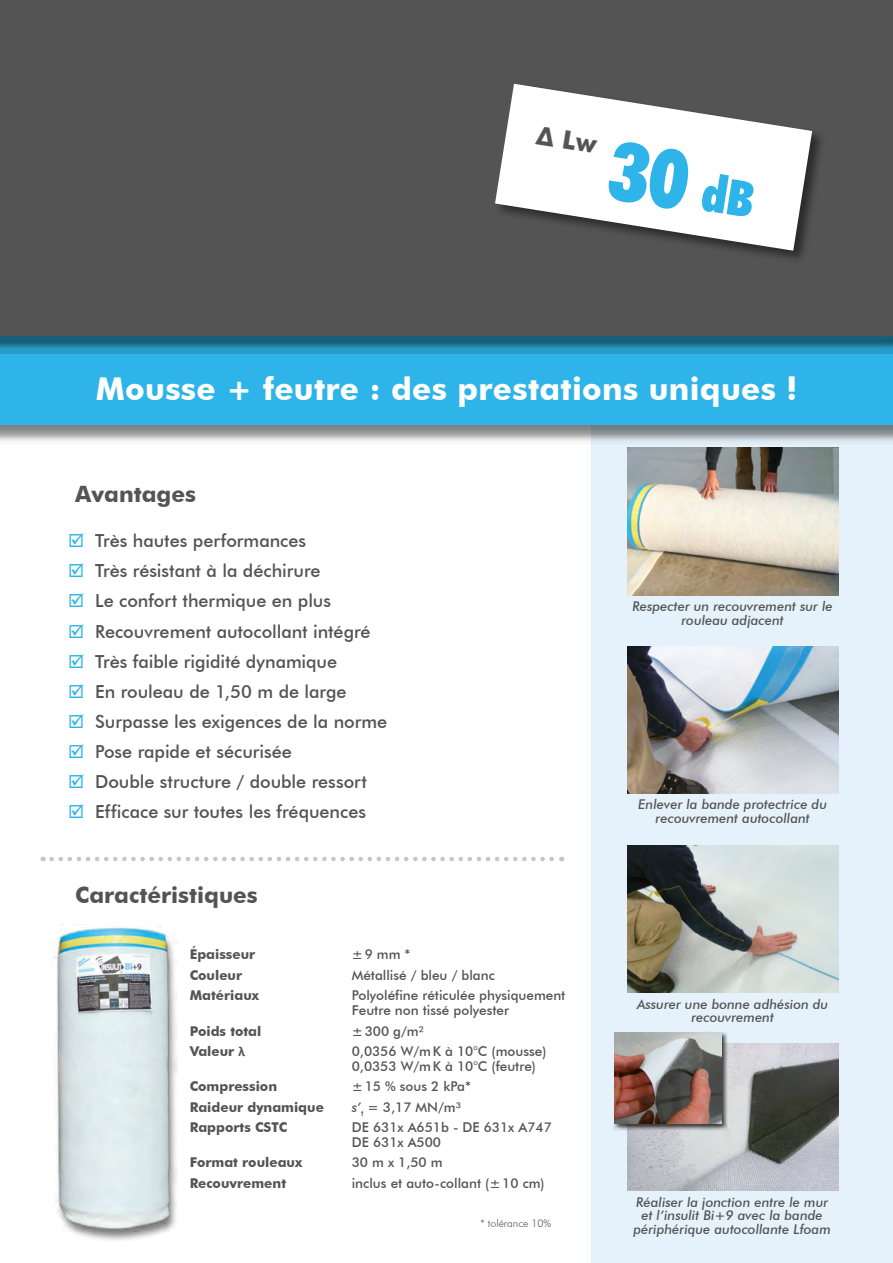
<style>
.page{position:relative;width:893px;height:1263px;background:#fff}
.page>*{position:absolute;margin:0;border:0;box-sizing:border-box;transform-origin:0 0}
.t1{font:700 31.5px "Futura BT";letter-spacing:.01em;color:#fff}
.Titre_gras{font:700 22.5px "Futura BT";color:#555454}
.t2{font:500 18px "Futura BT";color:#555454}
.texte_basic{font:500 13.5px "Futura BT";color:#555454}
.t3{font:italic 500 13.5px/13.5px "Futura BT";color:#555454;text-align:center}
.texte_basic-2{font:700 13.5px "Futura BT";color:#555454}
.t4{font:300 10.5px "Futura BT";color:#575756}
.s1{font-family:"Calibri"}
.s2{font-style:italic}
</style>
<div class="page">
<div style="left:591px;top:404px;width:302px;height:859px;background:#e5f2fb"></div>
<div style="left:0;top:336px;width:893px;height:108px;background:#000;opacity:.5"></div>
<div style="left:0;top:335px;width:893px;height:90px;background:#2fb4e9"></div>
<div style="left:0;top:0;width:893px;height:355px;background:#000;opacity:.5"></div>
<div style="left:0;top:0;width:893px;height:336px;background:#555454"></div>
<div style="left:55px;top:929px;width:124px;height:314px;background:#000;opacity:.5"></div>
<img style="left:54px;top:927px;width:123px;height:304px">
<img style="left:627px;top:448px;width:211px;height:147px">
<img style="left:627px;top:646px;width:211px;height:148px">
<img style="left:627px;top:1043px;width:211px;height:148px">
<img style="left:627px;top:845px;width:211px;height:147px">
<div style="left:614px;top:1032px;width:114px;height:99px;background:#000;opacity:.75"></div>
<img style="left:614px;top:1032px;width:107px;height:91px">
<div style="left:493px;top:82px;width:333px;height:183px;background:#000;opacity:.5"></div>
<svg style="left:495px;top:84px;width:317px;height:167px;fill:#fff"></svg>
<svg style="left:52px;top:857px;width:510px;height:4px"></svg>
<div style="left:606px;top:139px;width:86px;height:72px;background:#fff"></div>
<div style="left:535px;top:125px;width:62px;height:28px;background:#fff"></div>
<div style="left:700px;top:171px;width:56px;height:47px;background:#fff"></div>
<p class="t1" style="left:96px;top:370px;width:703px">Mousse + feutre : des prestations uniques !</p>
<p class="Titre_gras" style="left:75px;top:480px;width:122px">Avantages</p>
<p class="t2" style="left:95px;top:530px;width:213px">Très hautes performances</p>
<p class="t2" style="left:95px;top:560px;width:227px">Très résistant à la déchirure</p>
<p class="t2" style="left:95px;top:590px;width:237px">Le confort thermique en plus</p>
<p class="t2" style="left:95px;top:620px;width:277px">Recouvrement autocollant intégré</p>
<p class="t2" style="left:95px;top:650px;width:244px">Très faible rigidité dynamique</p>
<p class="t2" style="left:95px;top:680px;width:253px">En rouleau de 1,50 m de large</p>
<p class="t2" style="left:95px;top:710px;width:294px">Surpasse les exigences de la norme</p>
<p class="t2" style="left:95px;top:741px;width:198px">Pose rapide et sécurisée</p>
<p class="t2" style="left:95px;top:771px;width:273px">Double structure / double ressort</p>
<p class="t2" style="left:95px;top:801px;width:273px">Efficace sur toutes les fréquences</p>
<p class="Titre_gras" style="left:75px;top:881px;width:184px">Caractéristiques</p>
<p class="texte_basic-2" style="left:190px;top:946px;width:67px">Épaisseur</p>
<p class="texte_basic" style="left:352px;top:946px;width:60px">±9 mm *</p>
<p class="texte_basic-2" style="left:190px;top:967px;width:54px">Couleur</p>
<p class="texte_basic" style="left:352px;top:967px;width:145px">Métallisé / bleu / blanc</p>
<p class="texte_basic-2" style="left:190px;top:987px;width:71px">Matériaux</p>
<p class="texte_basic" style="left:352px;top:987px;width:215px">Polyoléfine réticulée physiquement</p>
<p class="texte_basic" style="left:352px;top:1002px;width:159px">Feutre non tissé polyester</p>
<p class="texte_basic-2" style="left:190px;top:1022px;width:73px">Poids total</p>
<p class="texte_basic" style="left:352px;top:1022px;width:74px">±300 g/m²</p>
<p class="texte_basic-2" style="left:190px;top:1043px;width:57px">Valeur <span class="s1">λ</span></p>
<p class="texte_basic" style="left:352px;top:1043px;width:196px">0,0356 W/mK à 10°C (mousse)</p>
<p class="texte_basic" style="left:352px;top:1058px;width:186px">0,0353 W/mK à 10°C (feutre)</p>
<p class="texte_basic-2" style="left:190px;top:1078px;width:89px">Compression</p>
<p class="texte_basic" style="left:352px;top:1078px;width:121px">±15 % sous 2 kPa*</p>
<p class="texte_basic-2" style="left:190px;top:1099px;width:136px">Raideur dynamique</p>
<p class="texte_basic" style="left:352px;top:1099px;width:111px"><span class="s2">s’</span><sub>t</sub> = 3,17 MN/m³</p>
<p class="texte_basic-2" style="left:190px;top:1119px;width:99px">Rapports CSTC</p>
<p class="texte_basic" style="left:352px;top:1119px;width:202px">DE 631x A651b - DE 631x A747</p>
<p class="texte_basic" style="left:352px;top:1134px;width:91px">DE 631x A500</p>
<p class="texte_basic-2" style="left:190px;top:1154px;width:114px">Format rouleaux</p>
<p class="texte_basic" style="left:352px;top:1154px;width:92px">30 m x 1,50 m</p>
<p class="texte_basic-2" style="left:190px;top:1175px;width:98px">Recouvrement</p>
<p class="texte_basic" style="left:352px;top:1175px;width:194px">inclus et auto-collant (±10 cm)</p>
<p class="t4" style="left:480px;top:1217px;width:72px">* tolérance 10%</p>
<p class="t3" style="left:633px;top:599px;width:202px">Respecter un recouvrement sur le rouleau adjacent</p>
<p class="t3" style="left:638px;top:798px;width:190px">Enlever la bande protectrice du recouvrement autocollant</p>
<p class="t3" style="left:637px;top:997px;width:193px">Assurer une bonne adhésion du recouvrement</p>
<p class="t3" style="left:633px;top:1195px;width:199px">Réaliser la jonction entre le mur et l’insulit Bi+9 avec la bande périphérique autocollante Lfoam</p>
</div>
